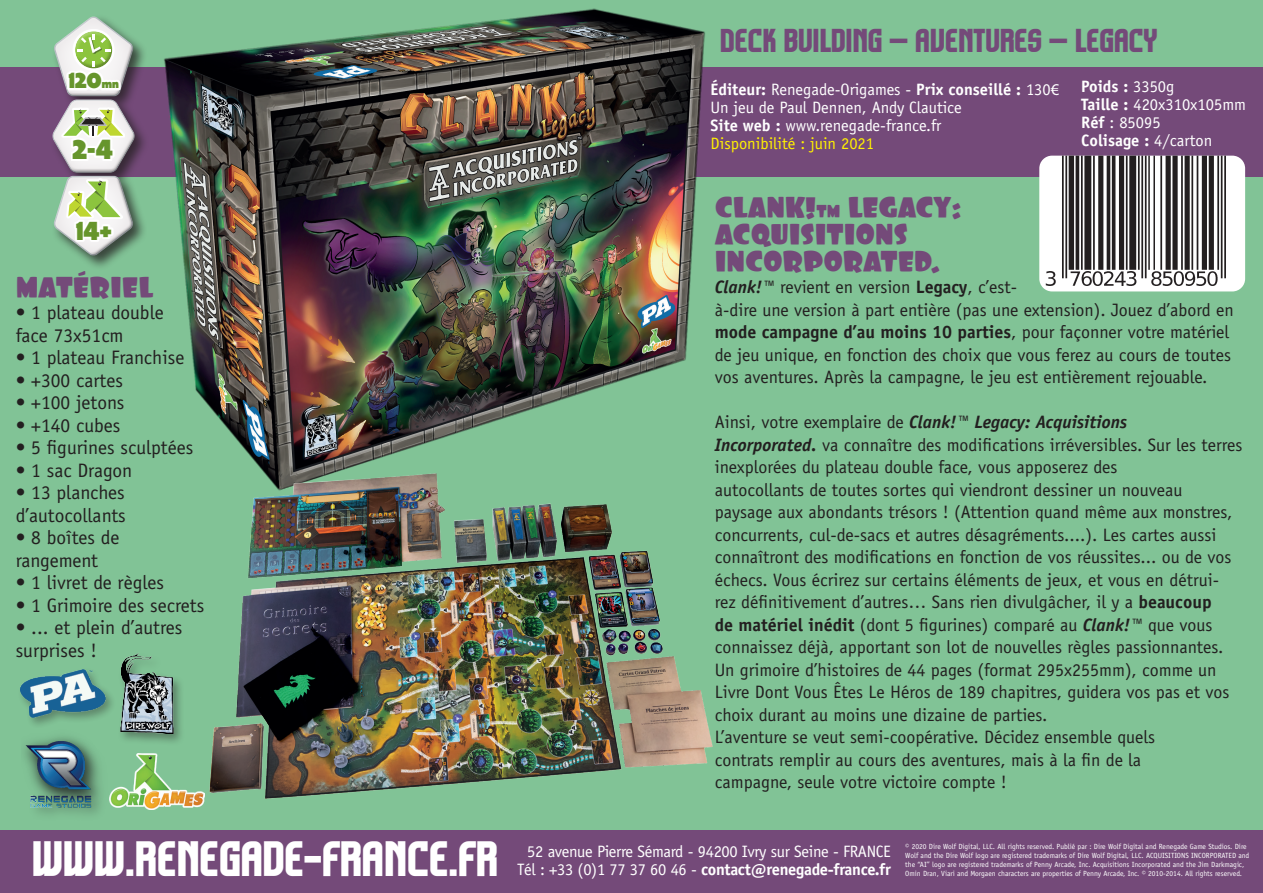
<style>
.page{position:relative;width:1263px;height:893px;background:#81c396}
.page>*{position:absolute;margin:0;border:0;box-sizing:border-box;transform-origin:0 0}
.t1{font:45px "Komikazoom";color:#fff}
.t2{font:30px/27px "Foo";color:#744a79}
.t3{font:30px "Komikazoom";color:#744a79}
.t4{font:28.05px "Tondu Beta";color:#66952c}
.t5{font:26.4px "Tondu Beta";color:#66952c}
.t6{font:22.35px "Tondu Beta";color:#66952c}
.t7{font:19.5px/22.5px "Officina Sans";color:#231f20}
.t8{font:18px/22.5px "Officina Sans";color:#231f20}
.t9{font:16.5px/18px "Officina Sans";color:#fff}
.t10{font:16.5px/18px "Officina Sans";letter-spacing:-.02em;color:#fff;text-align:right}
.t11{font:7.5px/9px "Officina Sans";color:#fff}
.s1{font-size:12.3px}
.s2{font-weight:700}
.s3{font-family:"Myriad Pro"}
.s4{color:#fff101}
.s5{font-size:18px}
.s6{font-weight:700;font-style:italic}
</style>
<div class="page">
<div style="left:0;top:68px;width:1263px;height:109px;background:#744a79"></div>
<img style="left:24px;top:736px;width:77px;height:78px">
<div style="left:49px;top:14px;width:100px;height:257px;background:#231f20;opacity:.75"></div>
<div style="left:53px;top:14px;width:81px;height:81px;background:#81c396"></div>
<div style="left:53px;top:174px;width:90px;height:87px;background:#fff;opacity:.75"></div>
<div style="left:56px;top:174px;width:82px;height:86px;background:#231f20;opacity:.3"></div>
<svg style="left:52px;top:16px;width:84px;height:240px"></svg>
<div style="left:1039px;top:156px;width:206px;height:135px;background:#fff;border-radius:13px"></div>
<img style="left:1044px;top:156px;width:201px;height:131px">
<div style="left:0;top:831px;width:1263px;height:62px;background:#744a79"></div>
<div style="left:118px;top:651px;width:68px;height:95px;background:#231f20;opacity:.4"></div>
<img style="left:118px;top:652px;width:68px;height:81px">
<img style="left:162px;top:8px;width:547px;height:396px">
<div style="left:17px;top:667px;width:100px;height:62px;background:#231f20;opacity:.4"></div>
<img style="left:20px;top:669px;width:85px;height:48px">
<img style="left:202px;top:404px;width:518px;height:427px">
<img style="left:109px;top:754px;width:95px;height:55px">
<p class="t6" style="left:68px;top:67px;width:52px">120<span class="s1">mn</span></p>
<h3 class="t4" style="left:72px;top:133px;width:42px">2-4</h3>
<h3 class="t5" style="left:76px;top:215px;width:37px">14+</h3>
<h2 class="t2" style="left:16px;top:274px;width:139px">MATÉRIEL</h2>
<p class="t7" style="left:16px;top:301px;width:150px">• 1 plateau double face 73x51cm</p>
<p class="t7" style="left:16px;top:346px;width:170px">• 1 plateau Franchise</p>
<p class="t7" style="left:16px;top:369px;width:109px">• +300 cartes</p>
<p class="t7" style="left:16px;top:391px;width:110px">• +100 jetons</p>
<p class="t7" style="left:16px;top:414px;width:106px">• +140 cubes</p>
<p class="t7" style="left:16px;top:436px;width:179px">• 5 figurines sculptées</p>
<p class="t7" style="left:16px;top:459px;width:118px">• 1 sac Dragon</p>
<p class="t7" style="left:16px;top:481px;width:112px">• 13 planches d’autocollants</p>
<p class="t7" style="left:16px;top:526px;width:105px">• 8 boîtes de rangement</p>
<p class="t7" style="left:16px;top:571px;width:150px">• 1 livret de règles</p>
<p class="t7" style="left:16px;top:594px;width:190px">• 1 Grimoire des secrets</p>
<p class="t7" style="left:16px;top:616px;width:168px">• ... et plein d’autres surprises !</p>
<h2 class="t3" style="left:720px;top:20px;width:439px">DECK BUILDING – AVENTURES – LEGACY</h2>
<p class="t9" style="left:711px;top:80px;width:350px"><span class="s2">Éditeur:</span> Renegade-Origames - <span class="s2">Prix conseillé :</span> 130<span class="s3">€ </span>Un jeu de Paul Dennen, Andy Clautice<br><span class="s2">Site web :</span> www.renegade-france.fr<br><span class="s4">Disponibilité : juin 2021</span></p>
<p class="t9" style="left:1081px;top:77px;width:166px"><span class="s2">Poids :</span> 3350g<br><span class="s2">Taille :</span> 420x310x105mm<br><span class="s2">Réf</span> : 85095<br><span class="s2">Colisage :</span> 4/carton</p>
<h2 class="t2" style="left:715px;top:194px;width:248px">CLANK!<span class="s5">TM</span> LEGACY:<br>ACQUISITIONS<br>INCORPORATED.</h2>
<p class="t8" style="left:715px;top:276px;width:520px"><span class="s6">Clank!™</span> revient en version <span class="s2">Legacy</span>, c’est-<br>à-dire une version à part entière (pas une extension). Jouez d’abord en <span class="s2">mode campagne d’au moins 10 parties</span>, pour façonner votre matériel de jeu unique, en fonction des choix que vous ferez au cours de toutes vos aventures. Après la campagne, le jeu est entièrement rejouable.</p>
<p class="t8" style="left:715px;top:411px;width:529px">Ainsi, votre exemplaire de <span class="s6">Clank!™ Legacy: Acquisitions<br>Incorporated.</span> va connaître des modifications irréversibles. Sur les terres inexplorées du plateau double face, vous apposerez des<br>autocollants de toutes sortes qui viendront dessiner un nouveau paysage aux abondants trésors ! (Attention quand même aux monstres, concurrents, cul-de-sacs et autres désagréments....). Les cartes aussi connaîtront des modifications en fonction de vos réussites... ou de vos échecs. Vous écrirez sur certains éléments de jeux, et vous en détrui&shy;rez définitivement d’autres… Sans rien divulgâcher, il y a <span class="s2">beaucoup<br>de matériel inédit</span> (dont 5 figurines) comparé au <span class="s6">Clank!™</span> que vous connaissez déjà, apportant son lot de nouvelles règles passionnantes.<br>Un grimoire d’histoires de 44 pages (format 295x255mm), comme un Livre Dont Vous Êtes Le Héros de 189 chapitres, guidera vos pas et vos choix durant au moins une dizaine de parties.<br>L’aventure se veut semi-coopérative. Décidez ensemble quels<br>contrats remplir au cours des aventures, mais à la fin de la<br>campagne, seule votre victoire compte !</p>
<h1 class="t1" style="left:32px;top:829px;width:468px">WWW.RENEGADE-FRANCE.FR</h1>
<p class="t10" style="left:517px;top:843px;width:375px">52 avenue Pierre Sémard - 94200 Ivry sur Seine - FRANCE<br>Tél : +33 (0)1 77 37 60 46 - <span class="s2">contact@renegade-france.fr</span></p>
<p class="t11" style="left:905px;top:842px;width:346px">© 2020 Dire Wolf Digital, LLC. All rights reserved. Publié par : Dire Wolf Digital and Renegade Game Studios. Dire Wolf and the Dire Wolf logo are registered trademarks of Dire Wolf Digital, LLC. ACQUISITIONS INCORPORATED and the “AI” logo are registered trademarks of Penny Arcade, Inc. Acquisitions Incorporated and the Jim Darkmagic, Omin Dran, Viari and Morgaen characters are properties of Penny Arcade, Inc. © 2010-2014. All rights reserved.</p>
</div>
